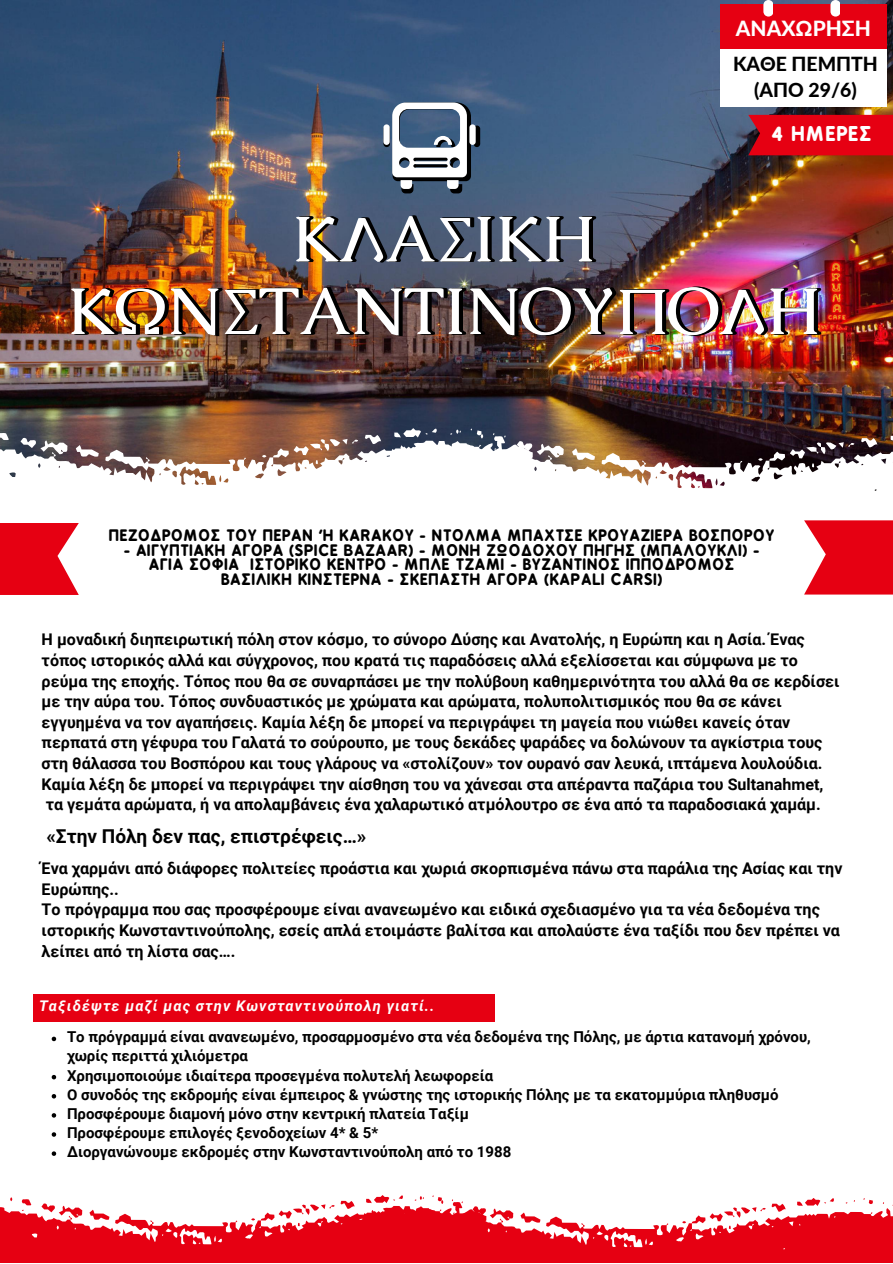
<style>
.page{position:relative;width:893px;height:1264px;background:#fff}
.page>*{position:absolute;margin:0;border:0;box-sizing:border-box;transform-origin:0 0}
.t1{font:66px "Caudex";color:#fff}
.t2{font:64.8px "Caudex";color:#fff}
.t3{font:800 20.85px "Lato";color:#fff}
.t4{font:800 19.35px/26px "Lato";color:#000;text-align:center}
.t5{font:700 19.2px "B Preplay";letter-spacing:.085em;color:#fff}
.t6{font:700 19.05px "Roboto";color:#000}
.t7{font:700 16.05px/20.5px "Roboto";color:#000}
.t8{font:700 15px/19px "Roboto";color:#000}
.t9{font:700 15px "B Preplay";letter-spacing:.075em;color:#000}
.t10{font:italic 700 14.7px "Roboto";letter-spacing:.075em;color:#fff}
</style>
<div class="page">
<img style="left:0;top:0;width:892px;height:440px">
<svg style="left:0;top:437px;width:550px;height:48px"></svg>
<svg style="left:76px;top:445px;width:23px;height:12px"></svg>
<svg style="left:365px;top:435px;width:16px;height:5px"></svg>
<svg style="left:262px;top:454px;width:4px;height:4px"></svg>
<svg style="left:394px;top:428px;width:43px;height:10px"></svg>
<svg style="left:0;top:432px;width:9px;height:14px"></svg>
<svg style="left:273px;top:438px;width:85px;height:26px"></svg>
<svg style="left:20px;top:437px;width:48px;height:19px"></svg>
<svg style="left:145px;top:457px;width:5px;height:4px"></svg>
<svg style="left:318px;top:440px;width:574px;height:155px"></svg>
<svg style="left:572px;top:448px;width:23px;height:12px"></svg>
<svg style="left:861px;top:438px;width:16px;height:10px"></svg>
<svg style="left:333px;top:564px;width:16px;height:10px"></svg>
<svg style="left:379px;top:544px;width:14px;height:5px"></svg>
<svg style="left:400px;top:445px;width:7px;height:7px"></svg>
<svg style="left:323px;top:481px;width:17px;height:13px"></svg>
<svg style="left:450px;top:429px;width:11px;height:6px"></svg>
<svg style="left:328px;top:583px;width:11px;height:7px"></svg>
<svg style="left:318px;top:507px;width:13px;height:23px"></svg>
<svg style="left:758px;top:458px;width:4px;height:3px"></svg>
<svg style="left:470px;top:428px;width:13px;height:10px"></svg>
<svg style="left:493px;top:433px;width:12px;height:17px"></svg>
<svg style="left:769px;top:441px;width:85px;height:26px"></svg>
<svg style="left:516px;top:440px;width:48px;height:20px"></svg>
<svg style="left:641px;top:460px;width:5px;height:5px"></svg>
<svg style="left:0;top:1195px;width:892px;height:67px"></svg>
<div style="left:748px;top:115px;width:144px;height:40px;background:#e60012"></div>
<svg style="left:0;top:523px;width:79px;height:72px;background:#e92332"></svg>
<svg style="left:804px;top:520px;width:88px;height:74px;background:#e92130"></svg>
<div style="left:33px;top:994px;width:461px;height:27px;background:#e60012"></div>
<svg style="left:383px;top:125px;width:7px;height:22px"></svg>
<svg style="left:473px;top:125px;width:7px;height:22px"></svg>
<svg style="left:392px;top:102px;width:79px;height:91px"></svg>
<div style="left:383px;top:124px;width:6px;height:21px;background:#fff;border-radius:3px"></div>
<div style="left:469px;top:124px;width:6px;height:21px;background:#fff;border-radius:3px"></div>
<div style="left:720px;top:4px;width:166px;height:103px;background:#fff"></div>
<div style="left:720px;top:4px;width:166px;height:45px;background:#e60012"></div>
<svg style="left:763px;top:0;width:10px;height:17px"></svg>
<svg style="left:830px;top:0;width:10px;height:17px"></svg>
<svg style="left:52px;top:1036px;width:4px;height:5px"></svg>
<svg style="left:52px;top:1075px;width:4px;height:4px"></svg>
<svg style="left:52px;top:1094px;width:4px;height:4px"></svg>
<svg style="left:52px;top:1113px;width:4px;height:4px"></svg>
<svg style="left:52px;top:1132px;width:4px;height:4px"></svg>
<svg style="left:52px;top:1151px;width:4px;height:4px"></svg>
<p class="t3" style="left:735px;top:16px;width:136px">ΑΝΑΧΩΡΗΣΗ</p>
<p class="t4" style="left:733px;top:50px;width:146px">ΚΑΘΕ ΠΕΜΠΤΗ (ΑΠΟ 29/6)</p>
<p class="t5" style="left:771px;top:122px;width:101px">4 ΗΜΕΡΕΣ</p>
<p class="t2" style="left:291px;top:197px;width:303px">ΚΛΑΣΙΚΗ</p>
<p class="t1" style="left:66px;top:268px;width:753px">ΚΩΝΣΤΑΝΤΙΝΟΥΠΟΛΗ</p>
<p class="t9" style="left:109px;top:526px;width:666px">ΠΕΖΟΔΡΟΜΟΣ ΤΟΥ ΠΕΡΑΝ Ή KARAKOY - ΝΤΟΛΜΑ ΜΠΑΧΤΣΕ ΚΡΟΥΑΖΙΕΡΑ ΒΟΣΠΟΡΟΥ</p>
<p class="t9" style="left:124px;top:541px;width:637px">- ΑΙΓΥΠΤΙΑΚΗ ΑΓΟΡΑ (SPICE BAZAAR) - ΜΟΝΗ ΖΩΟΔΟΧΟΥ ΠΗΓΗΣ (ΜΠΑΛΟΥΚΛΙ) -</p>
<p class="t9" style="left:149px;top:555px;width:586px">ΑΓΙΑ ΣΟΦΙΑ ΙΣΤΟΡΙΚΟ ΚΕΝΤΡΟ - ΜΠΛΕ ΤΖΑΜΙ - ΒΥΖΑΝΤΙΝΟΣ ΙΠΠΟΔΡΟΜΟΣ</p>
<p class="t9" style="left:221px;top:570px;width:442px">ΒΑΣΙΛΙΚΗ ΚΙΝΣΤΕΡΝΑ - ΣΚΕΠΑΣΤΗ ΑΓΟΡΑ (KAPALI CARSI)</p>
<p class="t7" style="left:42px;top:629px;width:799px">Η μοναδική διηπειρωτική πόλη στον κόσμο, το σύνορο Δύσης και Ανατολής, η Ευρώπη και η Ασία. Ένας τόπος ιστορικός αλλά και σύγχρονος, που κρατά τις παραδόσεις αλλά εξελίσσεται και σύμφωνα με το ρεύμα της εποχής. Τόπος που θα σε συναρπάσει με την πολύβουη καθημερινότητα του αλλά θα σε κερδίσει με την αύρα του. Τόπος συνδυαστικός με χρώματα και αρώματα, πολυπολιτισμικός που θα σε κάνει εγγυημένα να τον αγαπήσεις. Καμία λέξη δε μπορεί να περιγράψει τη μαγεία που νιώθει κανείς όταν περπατά στη γέφυρα του Γαλατά το σούρουπο, με τους δεκάδες ψαράδες να δολώνουν τα αγκίστρια τους στη θάλασσα του Βοσπόρου και τους γλάρους να «στολίζουν» τον ουρανό σαν λευκά, ιπτάμενα λουλούδια.<br>Καμία λέξη δε μπορεί να περιγράψει την αίσθηση του να χάνεσαι στα απέραντα παζάρια του Sultanahmet, τα γεμάτα αρώματα, ή να απολαμβάνεις ένα χαλαρωτικό ατμόλουτρο σε ένα από τα παραδοσιακά χαμάμ.</p>
<p class="t6" style="left:46px;top:825px;width:321px">«Στην Πόλη δεν πας, επιστρέφεις…»</p>
<p class="t7" style="left:42px;top:858px;width:802px">Ένα χαρμάνι από διάφορες πολιτείες προάστια και χωριά σκορπισμένα πάνω στα παράλια της Ασίας και την<br>Ευρώπης..</p>
<p class="t7" style="left:42px;top:899px;width:799px">Το πρόγραμμα που σας προσφέρουμε είναι ανανεωμένο και ειδικά σχεδιασμένο για τα νέα δεδομένα της ιστορικής Κωνσταντινούπολης, εσείς απλά ετοιμάστε βαλίτσα και απολαύστε ένα ταξίδι που δεν πρέπει να λείπει από τη λίστα σας….</p>
<p class="t10" style="left:39px;top:997px;width:397px">Ταξιδέψτε μαζί μας στην Κωνσταντινούπολη γιατί..</p>
<p class="t8" style="left:67px;top:1027px;width:745px">Το πρόγραμμά είναι ανανεωμένο, προσαρμοσμένο στα νέα δεδομένα της Πόλης, με άρτια κατανομή χρόνου, χωρίς περιττά χιλιόμετρα</p>
<p class="t8" style="left:67px;top:1065px;width:427px">Χρησιμοποιούμε ιδιαίτερα προσεγμένα πολυτελή λεωφορεία</p>
<p class="t8" style="left:67px;top:1084px;width:713px">Ο συνοδός της εκδρομής είναι έμπειρος &amp; γνώστης της ιστορικής Πόλης με τα εκατομμύρια πληθυσμό</p>
<p class="t8" style="left:67px;top:1104px;width:403px">Προσφέρουμε διαμονή μόνο στην κεντρική πλατεία Ταξίμ</p>
<p class="t8" style="left:67px;top:1123px;width:313px">Προσφέρουμε επιλογές ξενοδοχείων 4* &amp; 5*</p>
<p class="t8" style="left:67px;top:1142px;width:446px">Διοργανώνουμε εκδρομές στην Κωνσταντινούπολη από το 1988</p>
</div>
